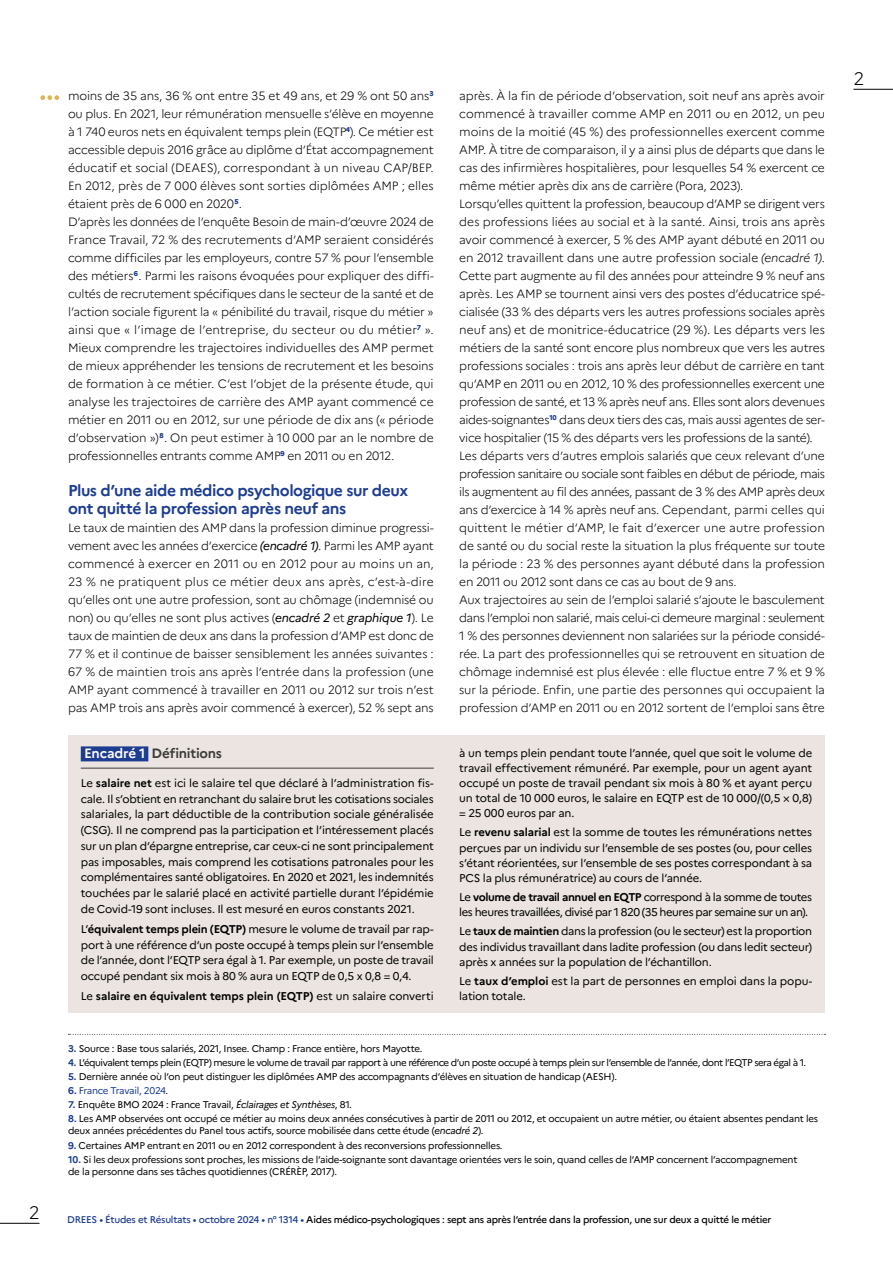
<style>
.page{position:relative;width:893px;height:1263px;background:#fff}
.page>*{position:absolute;margin:0;border:0;box-sizing:border-box;transform-origin:0 0}
.t1{font:300 18px "Marianne";color:#000}
.INTER{font:700 15.75px/18px "Marianne";letter-spacing:-.03em;color:#1d3d91}
.ENCADRE_TITRE{font:700 13.5px "Marianne";letter-spacing:-.015em;color:#3c3c3b}
.TXT{font:300 12px/18px "Marianne";letter-spacing:-.02em;color:#000;text-align:justify}
.TXT_LETTRINE{font:300 12px/18px "Marianne";letter-spacing:-.005em;color:#000;text-align:justify}
.ENCADRE_TXT{font:11.25px/15.8px "Marianne";letter-spacing:-.02em;color:#000;text-align:justify}
.ENCADRE_TXT-2{font:11.25px/15.1px "Marianne";letter-spacing:-.04em;color:#000}
.ENCADRE_TXT-3{font:700 11.25px "Marianne";letter-spacing:-.005em;color:#000}
.t2{font:9.75px/12px "Marianne";letter-spacing:-.025em;color:#000}
.t3{font:9.75px "Marianne";letter-spacing:-.05em;color:#000}
.t4{font:500 9.75px "Marianne";letter-spacing:-.025em;color:#000}
.t5{font:9.75px "Marianne";letter-spacing:-.035em;color:#1d3d91}
.s1{font-weight:400;font-style:italic}
.s2{color:#fcfbfa}
.s3{font-weight:700}
.s4{font-weight:400}
.s5{font-style:italic}
.s6{font-weight:700;color:#1d3d91}
.s7{color:#000}
.s8{color:#1d3d91}
</style>
<div class="page">
<hr style="left:853px;top:89px;width:40px;height:1px;background:#000">
<hr style="left:0;top:1223px;width:40px;height:1px;background:#000">
<svg style="left:40px;top:95px;width:19px;height:5px"></svg>
<div style="left:68px;top:735px;width:757px;height:278px;background:#ebe4e0"></div>
<hr style="left:81px;top:768px;width:353px;height:1px;background:#3c3c3b">
<div style="left:81px;top:746px;width:67px;height:15px;background:#1d3d91"></div>
<svg style="left:68px;top:1034px;width:758px;height:1px"></svg>
<h1 class="t1" style="left:29px;top:1201px;width:12px">2</h1>
<p class="TXT_LETTRINE" style="left:68px;top:87px;width:367px">moins de 35 ans, 36 % ont entre 35 et 49 ans, et 29 % ont 50 ans<sup>3 </sup>ou plus. En 2021, leur rémunération mensuelle s’élève en moyenne à 1 740 euros nets en équivalent temps plein (EQTP<sup>4</sup>). Ce métier est accessible depuis 2016 grâce au diplôme d’État accompagnement éducatif et social (DEAES), correspondant à un niveau CAP/BEP.<br>En 2012, près de 7 000 élèves sont sorties diplômées AMP ; elles étaient près de 6 000 en 2020<sup>5</sup>.</p>
<p class="TXT" style="left:68px;top:213px;width:367px">D’après les données de l’enquête Besoin de main-d’œuvre 2024 de France Travail, 72 % des recrutements d’AMP seraient considérés comme difficiles par les employeurs, contre 57 % pour l’ensemble des métiers<sup>6</sup>. Parmi les raisons évoquées pour expliquer des diffi&shy;cultés de recrutement spécifiques dans le secteur de la santé et de l’action sociale figurent la « pénibilité du travail, risque du métier » ainsi que « l’image de l’entreprise, du secteur ou du métier<sup>7</sup> ».<br>Mieux comprendre les trajectoires individuelles des AMP permet de mieux appréhender les tensions de recrutement et les besoins de formation à ce métier. C’est l’objet de la présente étude, qui analyse les trajectoires de carrière des AMP ayant commencé ce métier en 2011 ou en 2012, sur une période de dix ans (« période d’observation »)<sup>8</sup>. On peut estimer à 10 000 par an le nombre de professionnelles entrants comme AMP<sup>9</sup> en 2011 ou en 2012.</p>
<p class="INTER" style="left:68px;top:481px;width:342px">Plus d’une aide médico psychologique sur deux ont quitté la profession après neuf ans</p>
<p class="TXT" style="left:68px;top:519px;width:367px">Le taux de maintien des AMP dans la profession diminue progressi&shy;vement avec les années d’exercice <span class="s1">(encadré 1)</span>. Parmi les AMP ayant commencé à exercer en 2011 ou en 2012 pour au moins un an, 23 % ne pratiquent plus ce métier deux ans après, c’est-à-dire qu’elles ont une autre profession, sont au chômage (indemnisé ou non) ou qu’elles ne sont plus actives (<span class="s1">encadré 2</span> et <span class="s1">graphique 1</span>). Le taux de maintien de deux ans dans la profession d’AMP est donc de 77 % et il continue de baisser sensiblement les années suivantes :<br>67 % de maintien trois ans après l’entrée dans la profession (une AMP ayant commencé à travailler en 2011 ou 2012 sur trois n’est pas AMP trois ans après avoir commencé à exercer), 52 % sept ans</p>
<p class="ENCADRE_TITRE" style="left:84px;top:745px;width:139px"><span class="s2">Encadré 1</span> Définitions</p>
<p class="ENCADRE_TXT" style="left:81px;top:775px;width:354px">Le <span class="s3">salaire net</span> est ici le salaire tel que déclaré à l’administration fis&shy;cale. Il s’obtient en retranchant du salaire brut les cotisations sociales salariales, la part déductible de la contribution sociale généralisée (CSG). Il ne comprend pas la participation et l’intéressement placés sur un plan d’épargne entreprise, car ceux-ci ne sont principalement pas imposables, mais comprend les cotisations patronales pour les complémentaires santé obligatoires. En 2020 et 2021, les indemnités touchées par le salarié placé en activité partielle durant l’épidémie de Covid-19 sont incluses. Il est mesuré en euros constants 2021.</p>
<p class="ENCADRE_TXT" style="left:81px;top:921px;width:354px">L’<span class="s3">équivalent temps plein (EQTP)</span> mesure le volume de travail par rap&shy;port à une référence d’un poste occupé à temps plein sur l’ensemble de l’année, dont l’EQTP sera égal à 1. Par exemple, un poste de travail occupé pendant six mois à 80 % aura un EQTP de 0,5 x 0,8 = 0,4.</p>
<p class="ENCADRE_TXT-3" style="left:81px;top:989px;width:354px"><span class="s4">Le</span> salaire en équivalent temps plein (EQTP) <span class="s4">est un salaire converti</span></p>
<p class="TXT" style="left:459px;top:87px;width:367px">après. À la fin de période d’observation, soit neuf ans après avoir commencé à travailler comme AMP en 2011 ou en 2012, un peu moins de la moitié (45 %) des professionnelles exercent comme AMP. À titre de comparaison, il y a ainsi plus de départs que dans le cas des infirmières hospitalières, pour lesquelles 54 % exercent ce même métier après dix ans de carrière (Pora, 2023).</p>
<p class="TXT" style="left:459px;top:195px;width:367px">Lorsqu’elles quittent la profession, beaucoup d’AMP se dirigent vers des professions liées au social et à la santé. Ainsi, trois ans après avoir commencé à exercer, 5 % des AMP ayant débuté en 2011 ou en 2012 travaillent dans une autre profession sociale <span class="s5">(encadré 1)</span>.<br>Cette part augmente au fil des années pour atteindre 9 % neuf ans après. Les AMP se tournent ainsi vers des postes d’éducatrice spé&shy;cialisée (33 % des départs vers les autres professions sociales après neuf ans) et de monitrice-éducatrice (29 %). Les départs vers les métiers de la santé sont encore plus nombreux que vers les autres professions sociales : trois ans après leur début de carrière en tant qu’AMP en 2011 ou en 2012, 10 % des professionnelles exercent une profession de santé, et 13 % après neuf ans. Elles sont alors devenues aides-soignantes<sup>10</sup> dans deux tiers des cas, mais aussi agentes de ser&shy;vice hospitalier (15 % des départs vers les professions de la santé).</p>
<p class="TXT" style="left:459px;top:447px;width:367px">Les départs vers d’autres emplois salariés que ceux relevant d’une profession sanitaire ou sociale sont faibles en début de période, mais ils augmentent au fil des années, passant de 3 % des AMP après deux ans d’exercice à 14 % après neuf ans. Cependant, parmi celles qui quittent le métier d’AMP, le fait d’exercer une autre profession de santé ou du social reste la situation la plus fréquente sur toute la période : 23 % des personnes ayant débuté dans la profession en 2011 ou 2012 sont dans ce cas au bout de 9 ans.</p>
<p class="TXT" style="left:459px;top:591px;width:367px">Aux trajectoires au sein de l’emploi salarié s’ajoute le basculement dans l’emploi non salarié, mais celui-ci demeure marginal : seulement 1 % des personnes deviennent non salariées sur la période considé&shy;rée. La part des professionnelles qui se retrouvent en situation de chômage indemnisé est plus élevée : elle fluctue entre 7 % et 9 % sur la période. Enfin, une partie des personnes qui occupaient la profession d’AMP en 2011 ou en 2012 sortent de l’emploi sans être</p>
<p class="ENCADRE_TXT" style="left:459px;top:745px;width:354px;line-height:15.1px">à un temps plein pendant toute l’année, quel que soit le volume de travail effectivement rémunéré. Par exemple, pour un agent ayant occupé un poste de travail pendant six mois à 80 % et ayant perçu un total de 10 000 euros, le salaire en EQTP est de 10 000/(0,5 × 0,8) = 25 000 euros par an.</p>
<p class="ENCADRE_TXT" style="left:459px;top:825px;width:354px;line-height:15.1px">Le <span class="s3">revenu salarial</span> est la somme de toutes les rémunérations nettes perçues par un individu sur l’ensemble de ses postes (ou, pour celles s’étant réorientées, sur l’ensemble de ses postes correspondant à sa PCS la plus rémunératrice) au cours de l’année.</p>
<p class="ENCADRE_TXT-2" style="left:459px;top:889px;width:354px">Le <span class="s3">volume de travail annuel en EQTP</span> correspond à la somme de toutes les heures travaillées, divisé par 1 820 (35 heures par semaine sur un an).</p>
<p class="ENCADRE_TXT" style="left:459px;top:924px;width:354px;line-height:15.1px">Le <span class="s3">taux de maintien</span> dans la profession (ou le secteur) est la proportion des individus travaillant dans ladite profession (ou dans ledit secteur) après x années sur la population de l’échantillon.</p>
<p class="ENCADRE_TXT" style="left:459px;top:973px;width:354px;line-height:15.1px">Le <span class="s3">taux d’emploi</span> est la part de personnes en emploi dans la popu&shy;lation totale.</p>
<p class="t2" style="left:68px;top:1042px;width:356px"><span class="s6">3.</span> Source : Base tous salariés, 2021, Insee. Champ : France entière, hors Mayotte.</p>
<p class="t3" style="left:68px;top:1056px;width:739px"><span class="s6">4.</span> L’équivalent temps plein (EQTP) mesure le volume de travail par rapport à une référence d’un poste occupé à temps plein sur l’ensemble de l’année, dont l’EQTP sera égal à 1.</p>
<p class="t2" style="left:68px;top:1070px;width:550px"><span class="s6">5.</span> Dernière année où l’on peut distinguer les diplômées AMP des accompagnants d’élèves en situation de handicap (AESH).</p>
<p class="t5" style="left:68px;top:1085px;width:102px"><span class="s3">6.</span> France Travail, 2024<span class="s7">.</span></p>
<p class="t2" style="left:68px;top:1099px;width:285px"><span class="s6">7.</span> Enquête BMO 2024 : France Travail, <span class="s5">Éclairages et Synthèses</span>, 81.</p>
<p class="t2" style="left:68px;top:1113px;width:752px"><span class="s6">8.</span> Les AMP observées ont occupé ce métier au moins deux années consécutives à partir de 2011 ou 2012, et occupaient un autre métier, ou étaient absentes pendant les deux années précédentes du Panel tous actifs, source mobilisée dans cette étude (<span class="s5">encadré 2</span>).</p>
<p class="t2" style="left:68px;top:1139px;width:436px"><span class="s6">9.</span> Certaines AMP entrant en 2011 ou en 2012 correspondent à des reconversions professionnelles.</p>
<p class="t2" style="left:68px;top:1153px;width:731px"><span class="s6">10.</span> Si les deux professions sont proches, les missions de l’aide-soignante sont davantage orientées vers le soin, quand celles de l’AMP concernent l’accompagnement de la personne dans ses tâches quotidiennes (CRÉRÈP, 2017).</p>
<p class="t4" style="left:67px;top:1214px;width:706px"><span class="s8">DREES • Études et Résultats • octobre 2024 • n° 1314 •</span> Aides médico-psychologiques : sept ans après l’entrée dans la profession, une sur deux a quitté le métier</p>
<h1 class="t1" style="left:853px;top:67px;width:12px">2</h1>
</div>
